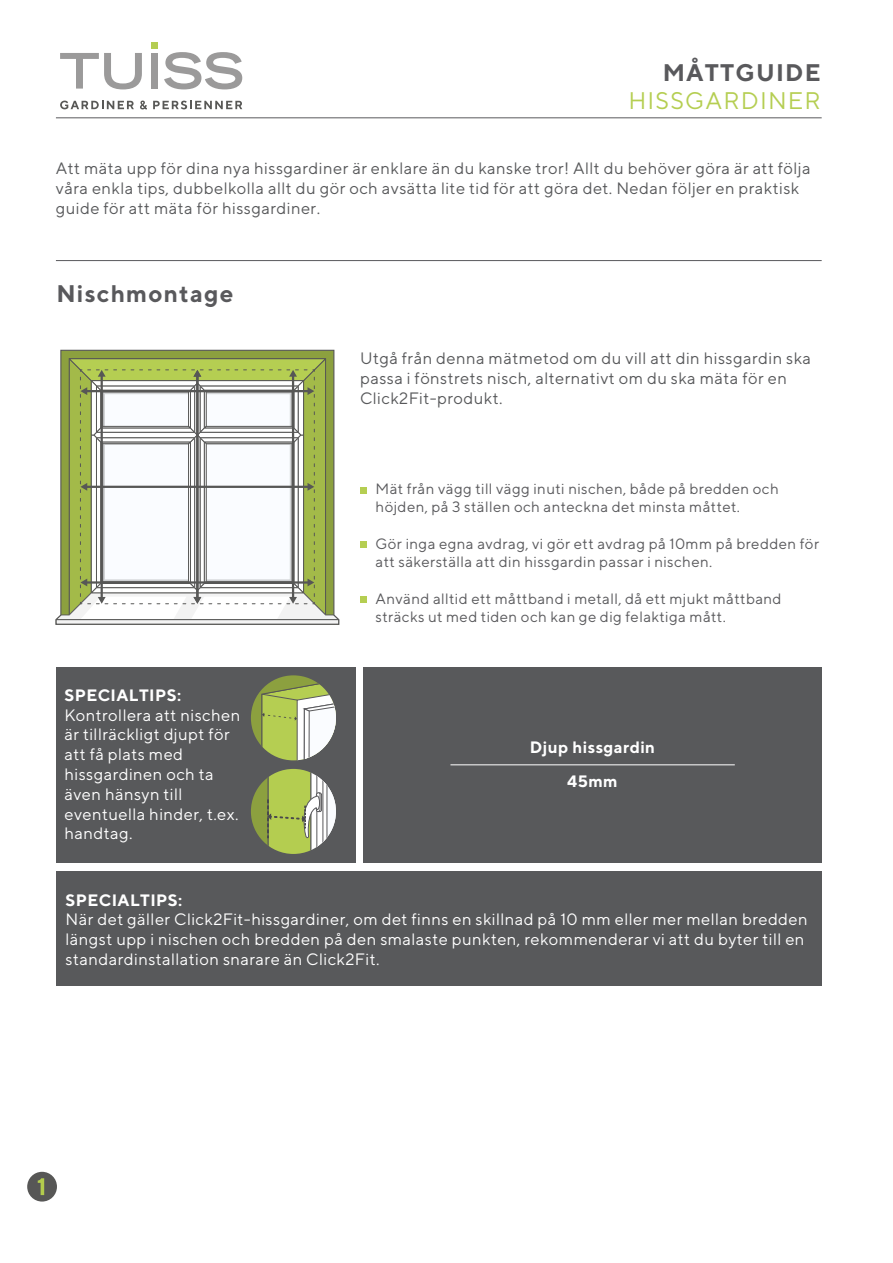
<style>
.page{position:relative;width:893px;height:1263px;background:#fff}
.page>*{position:absolute;margin:0;border:0;box-sizing:border-box;transform-origin:0 0}
.t1{font:700 24px "TT Norms";letter-spacing:.05em;color:#59595c}
.t2{font:24px "TT Norms";letter-spacing:.05em;color:#b5ce52}
.t3{font:16.5px/19.8px "TT Norms";letter-spacing:.025em;color:#fff}
.t4{font:16.5px/19.8px "TT Norms";letter-spacing:.025em;color:#58595b}
.t5{font:700 16.5px/34px "TT Norms";letter-spacing:.025em;color:#fff;text-align:center}
.t6{font:15px/18px "TT Norms";letter-spacing:.025em;color:#59595c}
</style>
<div class="page">
<hr style="left:56px;top:117px;width:766px;height:1px;background:#59595c">
<div style="left:151px;top:42px;width:7px;height:7px;background:#b4cd52"></div>
<svg style="left:60px;top:53px;width:82px;height:36px"></svg>
<div style="left:151px;top:53px;width:7px;height:36px;background:#9b9a9a"></div>
<svg style="left:164px;top:52px;width:78px;height:37px"></svg>
<svg style="left:60px;top:101px;width:74px;height:8px"></svg>
<svg style="left:140px;top:101px;width:7px;height:8px"></svg>
<svg style="left:153px;top:101px;width:89px;height:8px"></svg>
<div style="left:27px;top:1172px;width:30px;height:29px;background:#575756;border-radius:50%"></div>
<svg style="left:38px;top:1178px;width:6px;height:17px"></svg>
<hr style="left:56px;top:260px;width:766px;height:1px;background:#59595c">
<div style="left:56px;top:667px;width:299px;height:195px;background:#58595b"></div>
<svg style="left:251px;top:675px;width:85px;height:85px"></svg>
<svg style="left:251px;top:769px;width:85px;height:85px"></svg>
<div style="left:364px;top:667px;width:458px;height:195px;background:#58595b"></div>
<hr style="left:450px;top:764px;width:285px;height:1px;background:#fff">
<div style="left:360px;top:487px;width:7px;height:7px;background:#b5ce52"></div>
<div style="left:360px;top:541px;width:7px;height:7px;background:#b5ce52"></div>
<div style="left:360px;top:596px;width:7px;height:7px;background:#b5ce52"></div>
<svg style="left:55px;top:349px;width:285px;height:276px"></svg>
<div style="left:56px;top:871px;width:765px;height:115px;background:#58595b"></div>
<h1 class="t1" style="left:663px;top:57px;width:160px">MÅTTGUIDE</h1>
<h1 class="t2" style="left:628px;top:86px;width:194px">HISSGARDINER</h1>
<p class="t4" style="left:56px;top:158px;width:756px">Att mäta upp för dina nya hissgardiner är enklare än du kanske tror! Allt du behöver göra är att följa våra enkla tips, dubbelkolla allt du gör och avsätta lite tid för att göra det. Nedan följer en praktisk guide för att mäta för hissgardiner.</p>
<h1 class="t1" style="left:56px;top:279px;width:179px">Nischmontage</h1>
<p class="t5" style="left:64px;top:677px;width:118px">SPECIALTIPS:</p>
<p class="t3" style="left:64px;top:704px;width:177px">Kontrollera att nischen är tillräckligt djupt för att få plats med hissgardinen och ta även hänsyn till eventuella hinder, t.ex. handtag.</p>
<p class="t4" style="left:360px;top:348px;width:452px">Utgå från denna mätmetod om du vill att din hissgardin ska passa i fönstrets nisch, alternativt om du ska mäta för en<br>Click2Fit-produkt.</p>
<p class="t6" style="left:376px;top:480px;width:405px">Mät från vägg till vägg inuti nischen, både på bredden och höjden, på 3 ställen och anteckna det minsta måttet.</p>
<p class="t6" style="left:376px;top:534px;width:445px">Gör inga egna avdrag, vi gör ett avdrag på 10mm på bredden för att säkerställa att din hissgardin passar i nischen.</p>
<p class="t6" style="left:376px;top:589px;width:408px">Använd alltid ett måttband i metall, då ett mjukt måttband sträcks ut med tiden och kan ge dig felaktiga mått.</p>
<p class="t5" style="left:530px;top:729px;width:127px">Djup hissgardin<br>45mm</p>
<p class="t5" style="left:66px;top:882px;width:118px">SPECIALTIPS:</p>
<p class="t3" style="left:66px;top:909px;width:744px">När det gäller Click2Fit-hissgardiner, om det finns en skillnad på 10 mm eller mer mellan bredden längst upp i nischen och bredden på den smalaste punkten, rekommenderar vi att du byter till en standardinstallation snarare än Click2Fit.</p>
</div>
